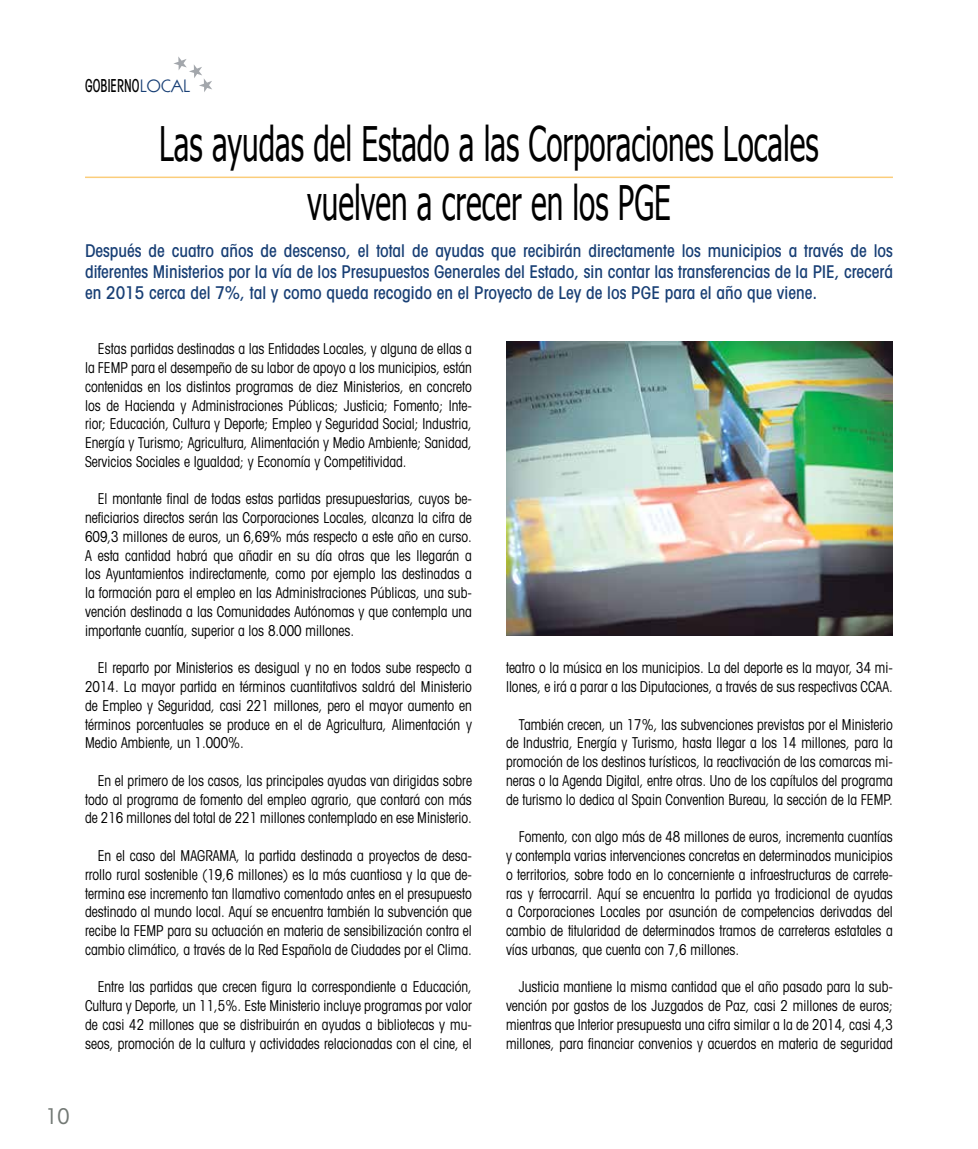
<style>
.page{position:relative;width:978px;height:1149px;background:#fff}
.page>*{position:absolute;margin:0;border:0;box-sizing:border-box;transform-origin:0 0}
.t1{font:47.55px/58.2px "Tahoma";color:#000;text-align:center;scale:.62 1}
.t2{font:condensed 21.75px "Avant Garde";color:#727874}
.t3{font:500 condensed 17.85px "Avant Garde";letter-spacing:.01em;color:#000;scale:.7 1}
.t4{font:500 condensed 17.55px/20.7px "Avant Garde";color:#183f75;text-align:justify}
.t5{font:condensed 15px/18.8px "Avant Garde";color:#000;text-align:justify;scale:.9 1}
.s1{font-family:"Itc Kabel";font-weight:400;font-stretch:normal;font-size:18px;color:#183f75}
</style>
<div class="page">
<svg style="left:173px;top:56px;width:39px;height:36px"></svg>
<hr style="left:85px;top:176px;width:808px;height:2px;background:#fbcd7b">
<img style="left:506px;top:341px;width:387px;height:294px">
<p class="t3" style="left:85px;top:74px;width:152px">GOBIERNO<span class="s1">LOCAL</span></p>
<h1 class="t1" style="left:159px;top:113px;width:1065px">Las ayudas del Estado a las Corporaciones Locales vuelven a crecer en los PGE</h1>
<p class="t4" style="left:85px;top:240px;width:809px">Después de cuatro años de descenso, el total de ayudas que recibirán directamente los municipios a través de los diferentes Ministerios por la vía de los Presupuestos Generales del Estado, sin contar las transferencias de la PIE, crecerá en 2015 cerca del 7%, tal y como queda recogido en el Proyecto de Ley de los PGE para el año que viene.</p>
<p class="t5" style="left:85px;top:339px;width:431px;text-indent:13px">Estas partidas destinadas a las Entidades Locales, y alguna de ellas a la FEMP para el desempeño de su labor de apoyo a los municipios, están contenidas en los distintos programas de diez Ministerios, en concreto los de Hacienda y Administraciones Públicas; Justicia; Fomento; Inte&shy;rior; Educación, Cultura y Deporte; Empleo y Seguridad Social; Industria, Energía y Turismo; Agricultura, Alimentación y Medio Ambiente; Sanidad, Servicios Sociales e Igualdad; y Economía y Competitividad.</p>
<p class="t5" style="left:85px;top:489px;width:431px;text-indent:13px">El montante final de todas estas partidas presupuestarias, cuyos be&shy;neficiarios directos serán las Corporaciones Locales, alcanza la cifra de 609,3 millones de euros, un 6,69% más respecto a este año en curso.<br>A esta cantidad habrá que añadir en su día otras que les llegarán a los Ayuntamientos indirectamente, como por ejemplo las destinadas a la formación para el empleo en las Administraciones Públicas, una sub&shy;vención destinada a las Comunidades Autónomas y que contempla una importante cuantía, superior a los 8.000 millones.</p>
<p class="t5" style="left:85px;top:658px;width:431px;text-indent:13px">El reparto por Ministerios es desigual y no en todos sube respecto a 2014. La mayor partida en términos cuantitativos saldrá del Ministerio de Empleo y Seguridad, casi 221 millones, pero el mayor aumento en términos porcentuales se produce en el de Agricultura, Alimentación y Medio Ambiente, un 1.000%.</p>
<p class="t5" style="left:85px;top:770px;width:431px;text-indent:13px">En el primero de los casos, las principales ayudas van dirigidas sobre todo al programa de fomento del empleo agrario, que contará con más de 216 millones del total de 221 millones contemplado en ese Ministerio.</p>
<p class="t5" style="left:85px;top:845px;width:431px;text-indent:13px">En el caso del MAGRAMA, la partida destinada a proyectos de desa&shy;rrollo rural sostenible (19,6 millones) es la más cuantiosa y la que de&shy;termina ese incremento tan llamativo comentado antes en el presupuesto destinado al mundo local. Aquí se encuentra también la subvención que recibe la FEMP para su actuación en materia de sensibilización contra el cambio climático, a través de la Red Española de Ciudades por el Clima.</p>
<p class="t5" style="left:85px;top:976px;width:431px;text-indent:13px">Entre las partidas que crecen figura la correspondiente a Educación, Cultura y Deporte, un 11,5%. Este Ministerio incluye programas por valor de casi 42 millones que se distribuirán en ayudas a bibliotecas y mu&shy;seos, promoción de la cultura y actividades relacionadas con el cine, el</p>
<p class="t5" style="left:506px;top:658px;width:431px">teatro o la música en los municipios. La del deporte es la mayor, 34 mi&shy;llones, e irá a parar a las Diputaciones, a través de sus respectivas CCAA.</p>
<p class="t5" style="left:506px;top:714px;width:431px;text-indent:13px">También crecen, un 17%, las subvenciones previstas por el Ministerio de Industria, Energía y Turismo, hasta llegar a los 14 millones, para la promoción de los destinos turísticos, la reactivación de las comarcas mi&shy;neras o la Agenda Digital, entre otras. Uno de los capítulos del programa de turismo lo dedica al Spain Convention Bureau, la sección de la FEMP.</p>
<p class="t5" style="left:506px;top:826px;width:431px;text-indent:13px">Fomento, con algo más de 48 millones de euros, incrementa cuantías y contempla varias intervenciones concretas en determinados municipios o territorios, sobre todo en lo concerniente a infraestructuras de carrete&shy;ras y ferrocarril. Aquí se encuentra la partida ya tradicional de ayudas a Corporaciones Locales por asunción de competencias derivadas del cambio de titularidad de determinados tramos de carreteras estatales a vías urbanas, que cuenta con 7,6 millones.</p>
<p class="t5" style="left:506px;top:976px;width:431px;text-indent:13px">Justicia mantiene la misma cantidad que el año pasado para la sub&shy;vención por gastos de los Juzgados de Paz, casi 2 millones de euros; mientras que Interior presupuesta una cifra similar a la de 2014, casi 4,3 millones, para financiar convenios y acuerdos en materia de seguridad</p>
<h2 class="t2" style="left:45px;top:1101px;width:26px">10</h2>
</div>
